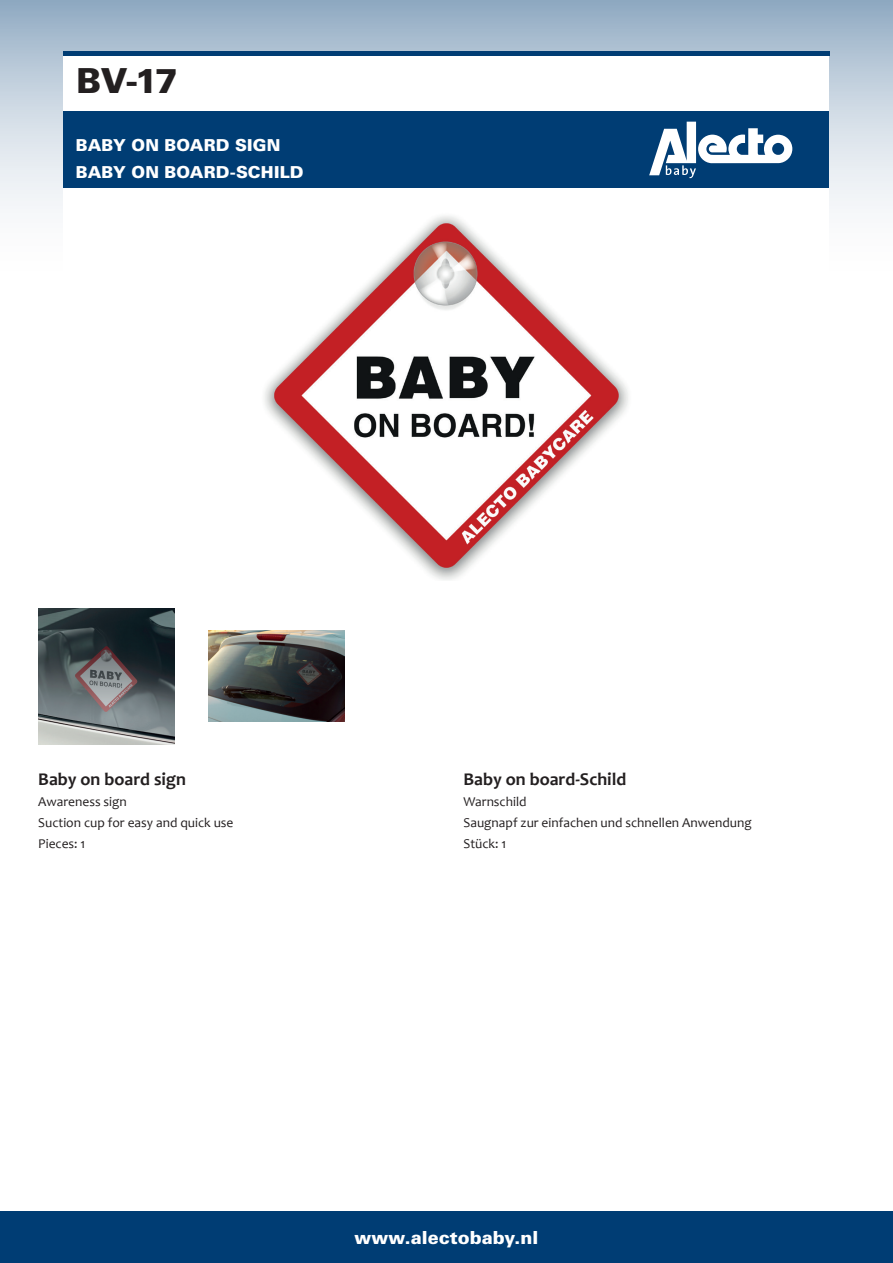
<style>
.page{position:relative;width:893px;height:1263px;background:#fff}
.page>*{position:absolute;margin:0;border:0;box-sizing:border-box;transform-origin:0 0}
.t1{font:900 34.5px "Univers LT Std";color:#231f20}
.t2{font:700 18px "Candara";color:#231f20}
.t3{font:900 18px "Univers LT Std";color:#fff}
.t4{font:900 16.5px/27px "Univers LT Std";letter-spacing:.01em;color:#fff}
.t5{font:13.5px/21px "Candara";color:#231f20}
</style>
<div class="page">
<svg style="left:0;top:0;width:893px;height:209px;background:#afc2d3"></svg>
<div style="left:0;top:1212px;width:893px;height:51px;background:#003d74"></div>
<div style="left:64px;top:51px;width:765px;height:557px;background:#fff"></div>
<div style="left:63px;top:112px;width:766px;height:76px;background:#003d74"></div>
<img style="left:208px;top:631px;width:136px;height:90px">
<img style="left:264px;top:216px;width:364px;height:364px">
<hr style="left:63px;top:51px;width:766px;height:4px;background:#003d74">
<img style="left:38px;top:608px;width:136px;height:136px">
<svg style="left:649px;top:122px;width:143px;height:56px"></svg>
<h1 class="t1" style="left:77px;top:59px;width:103px">BV-17</h1>
<p class="t4" style="left:76px;top:131px;width:229px">BABY ON BOARD SIGN<br>BABY ON BOARD-SCHILD</p>
<h2 class="t2" style="left:38px;top:768px;width:149px">Baby on board sign</h2>
<p class="t5" style="left:38px;top:791px;width:197px">Awareness sign<br>Suction cup for easy and quick use<br>Pieces: 1</p>
<h2 class="t2" style="left:463px;top:768px;width:164px">Baby on board-Schild</h2>
<p class="t5" style="left:463px;top:791px;width:290px">Warnschild<br>Saugnapf zur einfachen und schnellen Anwendung<br>Stück: 1</p>
<h2 class="t3" style="left:355px;top:1226px;width:185px">www.alectobaby.nl</h2>
</div>
